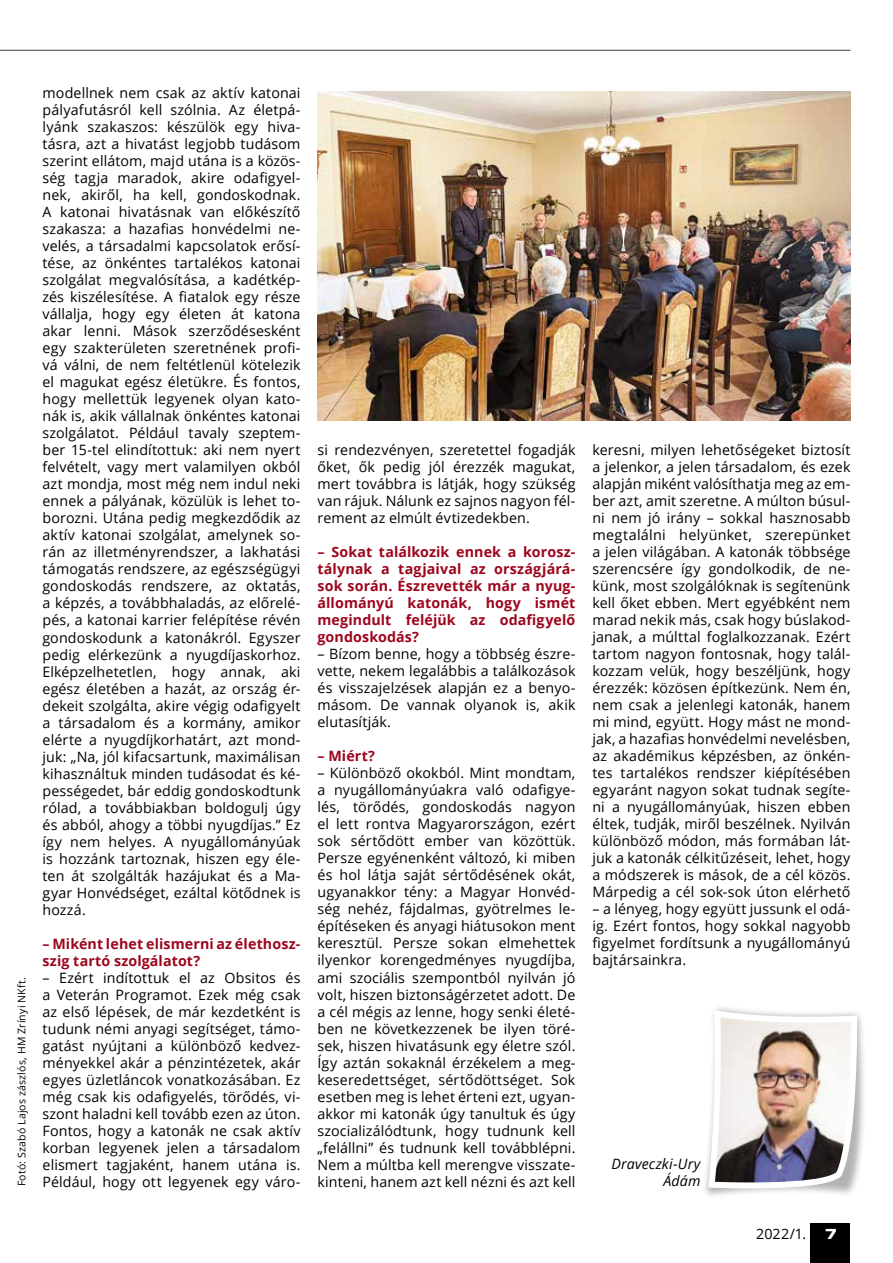
<style>
.page{position:relative;width:893px;height:1263px;background:#fff}
.page>*{position:absolute;margin:0;border:0;box-sizing:border-box;transform-origin:0 0}
.t1{font:14.25px/17px "Open Sans";letter-spacing:.01em;color:#000;text-align:justify}
.t2{font:700 14.25px/17px "Open Sans";letter-spacing:.01em;color:#9d061d}
.t3{font:italic 14.25px/17px "Open Sans";letter-spacing:.01em;color:#000;text-align:right}
.t4{font:10.5px "Open Sans";letter-spacing:.02em;color:#000}
.s1{font-family:"Microgramma Ex PFL";font-weight:700;font-size:15px;color:#fff}
</style>
<div class="page">
<div style="left:810px;top:1223px;width:40px;height:40px;background:#000"></div>
<hr style="left:0;top:50px;width:850px;height:1px;background:#464646">
<svg style="left:704px;top:1017px;width:160px;height:179px"></svg>
<img style="left:706px;top:1007px;width:154px;height:184px">
<img style="left:317px;top:91px;width:533px;height:330px">
<p class="t4" style="left:15px;top:1186px;width:211px;rotate:-90deg">Fotó: Szabó Lajos zászlós, HM Zrínyi NKft.</p>
<p class="t1" style="left:43px;top:84px;width:259px">modellnek nem csak az aktív katonai pályafutásról kell szólnia. Az életpá&shy;lyánk szakaszos: készülök egy hiva&shy;tásra, azt a hivatást legjobb tudásom szerint ellátom, majd utána is a közös&shy;ség tagja maradok, akire odafigyel&shy;nek, akiről, ha kell, gondoskodnak.<br>A katonai hivatásnak van előkészítő szakasza: a hazafias honvédelmi ne&shy;velés, a társadalmi kapcsolatok erősí&shy;tése, az önkéntes tartalékos katonai szolgálat megvalósítása, a kadétkép&shy;zés kiszélesítése. A fiatalok egy része vállalja, hogy egy életen át katona akar lenni. Mások szerződésesként egy szakterületen szeretnének profi&shy;vá válni, de nem feltétlenül kötelezik el magukat egész életükre. És fontos, hogy mellettük legyenek olyan kato&shy;nák is, akik vállalnak önkéntes katonai szolgálatot. Például tavaly szeptem&shy;ber 15-tel elindítottuk: aki nem nyert felvételt, vagy mert valamilyen okból azt mondja, most még nem indul neki ennek a pályának, közülük is lehet to&shy;borozni. Utána pedig megkezdődik az aktív katonai szolgálat, amelynek so&shy;rán az illetményrendszer, a lakhatási támogatás rendszere, az egészségügyi gondoskodás rendszere, az oktatás, a képzés, a továbbhaladás, az előrelé&shy;pés, a katonai karrier felépítése révén gondoskodunk a katonákról. Egyszer pedig elérkezünk a nyugdíjaskorhoz.<br>Elképzelhetetlen, hogy annak, aki egész életében a hazát, az ország ér&shy;dekeit szolgálta, akire végig odafigyelt a társadalom és a kormány, amikor elérte a nyugdíjkorhatárt, azt mond&shy;juk: „Na, jól kifacsartunk, maximálisan kihasználtuk minden tudásodat és ké&shy;pességedet, bár eddig gondoskodtunk rólad, a továbbiakban boldogulj úgy és abból, ahogy a többi nyugdíjas.” Ez így nem helyes. A nyugállományúak is hozzánk tartoznak, hiszen egy éle&shy;ten át szolgálták hazájukat és a Ma&shy;gyar Honvédséget, ezáltal kötődnek is hozzá.</p>
<p class="t2" style="left:43px;top:935px;width:259px">– Miként lehet elismerni az élethos - szig tartó szolgálatot?</p>
<p class="t1" style="left:43px;top:969px;width:259px">– Ezért indítottuk el az Obsitos és a Veterán Programot. Ezek még csak az első lépések, de már kezdetként is tudunk némi anyagi segítséget, támo&shy;gatást nyújtani a különböző kedvez&shy;ményekkel akár a pénzintézetek, akár egyes üzletláncok vonatkozásában. Ez még csak kis odafigyelés, törődés, vi&shy;szont haladni kell tovább ezen az úton.<br>Fontos, hogy a katonák ne csak aktív korban legyenek jelen a társadalom elismert tagjaként, hanem utána is.</p>
<p class="t1" style="left:43px;top:1173px;width:259px">Például, hogy ott legyenek egy váro-</p>
<p class="t1" style="left:317px;top:441px;width:259px">si rendezvényen, szeretettel fogadják őket, ők pedig jól érezzék magukat, mert továbbra is látják, hogy szükség van rájuk. Nálunk ez sajnos nagyon fél&shy;rement az elmúlt évtizedekben.</p>
<p class="t2" style="left:317px;top:543px;width:259px;text-align:justify">– Sokat találkozik ennek a korosz&shy;tálynak a tagjaival az országjárá&shy;sok során. Észrevették már a nyug&shy;állományú katonák, hogy ismét megindult feléjük az odafigyelő gondoskodás?</p>
<p class="t1" style="left:317px;top:645px;width:259px">– Bízom benne, hogy a többség észre&shy;vette, nekem legalábbis a találkozások és visszajelzések alapján ez a benyo&shy;másom. De vannak olyanok is, akik elutasítják.</p>
<p class="t2" style="left:317px;top:747px;width:59px">– Miért?</p>
<p class="t1" style="left:317px;top:764px;width:259px">– Különböző okokból. Mint mondtam, a nyugállományúakra való odafigye&shy;lés, törődés, gondoskodás nagyon el lett rontva Magyarországon, ezért sok sértődött ember van közöttük.<br>Persze egyénenként változó, ki miben és hol látja saját sértődésének okát, ugyanakkor tény: a Magyar Honvéd&shy;ség nehéz, fájdalmas, gyötrelmes le&shy;építéseken és anyagi hiátusokon ment keresztül. Persze sokan elmehettek ilyenkor korengedményes nyugdíjba, ami szociális szempontból nyilván jó volt, hiszen biztonságérzetet adott. De a cél mégis az lenne, hogy senki életé&shy;ben ne következzenek be ilyen töré&shy;sek, hiszen hivatásunk egy életre szól.<br>Így aztán sokaknál érzékelem a meg&shy;keseredettséget, sértődöttséget. Sok esetben meg is lehet érteni ezt, ugyan&shy;akkor mi katonák úgy tanultuk és úgy szocializálódtunk, hogy tudnunk kell „felállni” és tudnunk kell továbblépni.<br>Nem a múltba kell merengve visszate&shy;kinteni, hanem azt kell nézni és azt kell</p>
<p class="t1" style="left:592px;top:441px;width:259px">keresni, milyen lehetőségeket biztosít a jelenkor, a jelen társadalom, és ezek alapján miként valósíthatja meg az em&shy;ber azt, amit szeretne. A múlton búsul&shy;ni nem jó irány – sokkal hasznosabb megtalálni helyünket, szerepünket a jelen világában. A katonák többsége szerencsére így gondolkodik, de ne&shy;künk, most szolgálóknak is segítenünk kell őket ebben. Mert egyébként nem marad nekik más, csak hogy búslakod&shy;janak, a múlttal foglalkozzanak. Ezért tartom nagyon fontosnak, hogy talál&shy;kozzam velük, hogy beszéljünk, hogy érezzék: közösen építkezünk. Nem én, nem csak a jelenlegi katonák, hanem mi mind, együtt. Hogy mást ne mond&shy;jak, a hazafias honvédelmi nevelésben, az akadémikus képzésben, az önkén&shy;tes tartalékos rendszer kiépítésében egyaránt nagyon sokat tudnak segíte&shy;ni a nyugállományúak, hiszen ebben éltek, tudják, miről beszélnek. Nyilván különböző módon, más formában lát&shy;juk a katonák célkitűzéseit, lehet, hogy a módszerek is mások, de a cél közös.<br>Márpedig a cél sok-sok úton elérhető</p>
<p class="t1" style="left:592px;top:900px;width:259px">– a lényeg, hogy együtt jussunk el odá&shy;ig. Ezért fontos, hogy sokkal nagyobb figyelmet fordítsunk a nyugállományú bajtársainkra.</p>
<p class="t3" style="left:611px;top:1155px;width:91px">Draveczki-Ury<br>Ádám</p>
<p class="t1" style="left:756px;top:1224px;width:82px">2022/1. <span class="s1">7</span></p>
</div>
